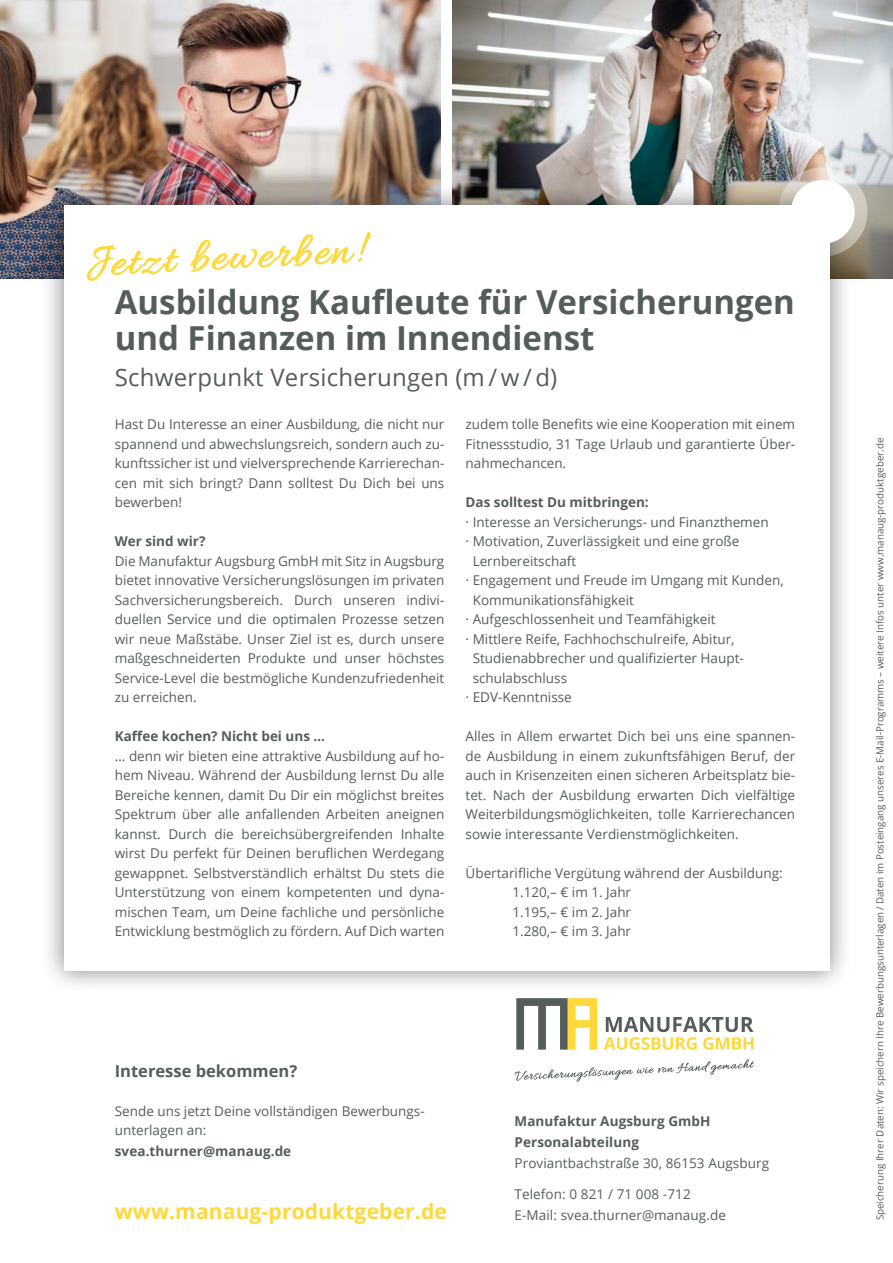
<style>
.page{position:relative;width:893px;height:1263px;background:#fff}
.page>*{position:absolute;margin:0;border:0;box-sizing:border-box;transform-origin:0 0}
.t1{font:48px "Allura";color:#ffd839}
.t2{font:700 33px/36px "Open Sans";color:#555d5c}
.t3{font:24px "Open Sans";letter-spacing:.01em;color:#555d5c}
.t4{font:700 21px "Open Sans";letter-spacing:.005em;color:#ffd839}
.t5{font:700 16.5px "Open Sans";color:#555d5c}
.t6{font:13.5px/19.5px "Open Sans";color:#555d5c;text-align:justify}
.t7{font:700 13.5px/21px "Open Sans";letter-spacing:.005em;color:#555d5c}
.t8{font:9.75px "Open Sans";color:#555d5c}
</style>
<div class="page">
<img style="left:0;top:0;width:440px;height:279px">
<img style="left:452px;top:0;width:441px;height:279px">
<svg style="left:778px;top:167px;width:89px;height:89px"></svg>
<div style="left:40px;top:182px;width:813px;height:813px;background:#000;opacity:.5"></div>
<div style="left:64px;top:205px;width:765px;height:766px;background:#fff"></div>
<svg style="left:604px;top:1017px;width:150px;height:33px"></svg>
<svg style="left:516px;top:998px;width:81px;height:52px"></svg>
<svg style="left:515px;top:1059px;width:239px;height:23px"></svg>
<svg style="left:87px;top:244px;width:92px;height:37px"></svg>
<svg style="left:190px;top:232px;width:181px;height:40px"></svg>
<div style="left:791px;top:180px;width:64px;height:64px;background:#fff;border-radius:50%"></div>
<h1 class="t1" style="left:84px;top:237px;width:278px;rotate:-3deg">Jetzt bewerben!</h1>
<h2 class="t2" style="left:115px;top:284px;width:682px">Ausbildung Kaufleute für Versicherungen und Finanzen im Innendienst</h2>
<h3 class="t3" style="left:115px;top:361px;width:444px">Schwerpunkt Versicherungen (m / w / d)</h3>
<p class="t6" style="left:115px;top:414px;width:331px">Hast Du Interesse an einer Ausbildung, die nicht nur spannend und abwechslungsreich, sondern auch zu&shy;kunftssicher ist und vielversprechende Karrierechan&shy;cen mit sich bringt? Dann solltest Du Dich bei uns bewerben!</p>
<p class="t7" style="left:115px;top:530px;width:92px">Wer sind wir?</p>
<p class="t6" style="left:115px;top:551px;width:331px">Die Manufaktur Augsburg GmbH mit Sitz in Augsburg bietet innovative Versicherungslösungen im privaten Sachversicherungsbereich. Durch unseren indivi&shy;duellen Service und die optimalen Prozesse setzen wir neue Maßstäbe. Unser Ziel ist es, durch unsere maßgeschneiderten Produkte und unser höchstes Service-Level die bestmögliche Kundenzufriedenheit zu erreichen.</p>
<p class="t7" style="left:115px;top:725px;width:212px">Kaffee kochen? Nicht bei uns …</p>
<p class="t6" style="left:115px;top:746px;width:331px">… denn wir bieten eine attraktive Ausbildung auf ho&shy;hem Niveau. Während der Ausbildung lernst Du alle Bereiche kennen, damit Du Dir ein möglichst breites Spektrum über alle anfallenden Arbeiten aneignen kannst. Durch die bereichsübergreifenden Inhalte wirst Du perfekt für Deinen beruflichen Werdegang gewappnet. Selbstverständlich erhältst Du stets die Unterstützung von einem kompetenten und dyna&shy;mischen Team, um Deine fachliche und persönliche Entwicklung bestmöglich zu fördern. Auf Dich warten</p>
<p class="t6" style="left:466px;top:414px;width:331px">zudem tolle Benefits wie eine Kooperation mit einem Fitnessstudio, 31 Tage Urlaub und garantierte Über&shy;nahmechancen.</p>
<p class="t7" style="left:466px;top:491px;width:185px">Das solltest Du mitbringen:</p>
<p class="t6" style="left:466px;top:512px;width:305px">· Interesse an Versicherungs- und Finanzthemen</p>
<p class="t6" style="left:466px;top:531px;width:275px">· Motivation, Zuverlässigkeit und eine große</p>
<p class="t6" style="left:473px;top:550px;width:105px">Lernbereitschaft</p>
<p class="t6" style="left:466px;top:570px;width:320px">· Engagement und Freude im Umgang mit Kunden,</p>
<p class="t6" style="left:473px;top:589px;width:163px">Kommunikationsfähigkeit</p>
<p class="t6" style="left:466px;top:609px;width:251px">· Aufgeschlossenheit und Teamfähigkeit</p>
<p class="t6" style="left:466px;top:628px;width:270px">· Mittlere Reife, Fachhochschulreife, Abitur,</p>
<p class="t6" style="left:473px;top:648px;width:272px">Studienabbrecher und qualifizierter Haupt-</p>
<p class="t6" style="left:473px;top:667px;width:96px">schulabschluss</p>
<p class="t6" style="left:466px;top:687px;width:108px">· EDV-Kenntnisse</p>
<p class="t6" style="left:466px;top:726px;width:331px">Alles in Allem erwartet Dich bei uns eine spannen&shy;de Ausbildung in einem zukunftsfähigen Beruf, der auch in Krisenzeiten einen sicheren Arbeitsplatz bie&shy;tet. Nach der Ausbildung erwarten Dich vielfältige Weiterbildungsmöglichkeiten, tolle Karrierechancen sowie interessante Verdienstmöglichkeiten.</p>
<p class="t6" style="left:512px;top:862px;width:272px;text-align:left;text-indent:-47px">Übertarifliche Vergütung während der Ausbildung:<br>1.120,– € im 1. Jahr<br>1.195,– € im 2. Jahr<br>1.280,– € im 3. Jahr</p>
<p class="t5" style="left:115px;top:1059px;width:184px">Interesse bekommen?</p>
<p class="t6" style="left:115px;top:1101px;width:311px">Sende uns jetzt Deine vollständigen Bewerbungs&shy;unterlagen an:</p>
<p class="t7" style="left:115px;top:1141px;width:178px">svea.thurner@manaug.de</p>
<h3 class="t4" style="left:115px;top:1197px;width:334px">www.manaug-produktgeber.de</h3>
<p class="t7" style="left:514px;top:1110px;width:198px">Manufaktur Augsburg GmbH<br>Personalabteilung</p>
<p class="t6" style="left:514px;top:1153px;width:256px">Proviantbachstraße 30, 86153 Augsburg</p>
<p class="t6" style="left:514px;top:1184px;width:213px;line-height:21px">Telefon: 0 821 / 71 008 -712<br>E-Mail: svea.thurner@manaug.de</p>
<p class="t8" style="left:873px;top:1220px;width:784px;rotate:-90deg">Speicherung Ihrer Daten: Wir speichern Ihre Bewerbungsunterlagen / Daten im Posteingang unseres E-Mail-Programms – weitere Infos unter www.manaug-produktgeber.de</p>
</div>
